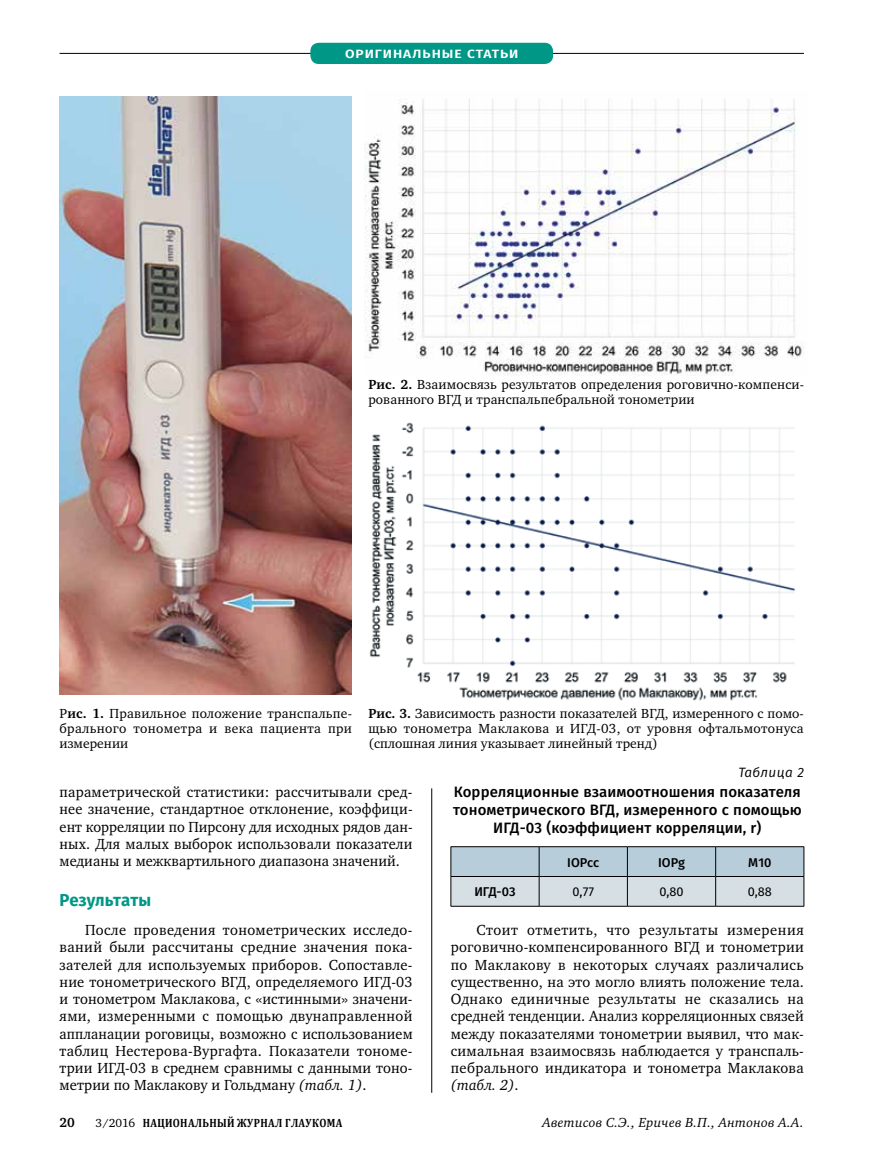
<style>
.page{position:relative;width:872px;height:1170px;background:#fff}
.page>*{position:absolute;margin:0;border:0;box-sizing:border-box;transform-origin:0 0}
.t1{font:700 17.25px "Fira Sans";color:#009787}
.t2{font:15px/17.2px "Charter C";letter-spacing:.01em;color:#000;text-align:justify}
.t3{font:500 15px/18px "Fira Sans";letter-spacing:.005em;color:#000;text-align:center}
.t4{font:13.5px/15px "Charter C";letter-spacing:.01em;color:#000;text-align:justify}
.t5{font:italic 13.5px "Charter C";letter-spacing:.02em;color:#000}
.t6{font:italic 13.5px "Fira Sans";letter-spacing:.025em;color:#000}
.t7{font:700 13.5px "Charter C";color:#000}
.t8{font:500 12.75px "Fira Sans";color:#000}
.t9{font:12.75px "Fira Sans";color:#000}
.t10{font:700 12px "Cambria";letter-spacing:.03em;color:#000;scale:.85 1}
.t11{font:600 12px "Fira Sans";letter-spacing:.07em;color:#fff;scale:1.15 1}
.s1{font-weight:700}
.s2{font-style:italic}
.s3{font-family:"Charter C";font-weight:400}
</style>
<div class="page">
<hr style="left:60px;top:53px;width:744px;height:1px;background:#000">
<div style="left:310px;top:43px;width:243px;height:21px;background:#009787;border-radius:9px"></div>
<img style="left:60px;top:96px;width:292px;height:598px">
<img style="left:364px;top:99px;width:440px;height:276px">
<img style="left:369px;top:422px;width:426px;height:279px">
<svg style="left:451px;top:847px;width:352px;height:58px;background:#c4d4dc"></svg>
<hr style="left:450px;top:846px;width:89px;height:1px;background:#000">
<hr style="left:450px;top:846px;width:1px;height:30px;background:#000">
<hr style="left:539px;top:846px;width:88px;height:1px;background:#000">
<hr style="left:539px;top:846px;width:1px;height:30px;background:#000">
<hr style="left:627px;top:846px;width:88px;height:1px;background:#000">
<hr style="left:627px;top:846px;width:1px;height:30px;background:#000">
<hr style="left:715px;top:846px;width:89px;height:1px;background:#000">
<hr style="left:715px;top:846px;width:1px;height:30px;background:#000">
<hr style="left:803px;top:846px;width:1px;height:30px;background:#000">
<hr style="left:450px;top:876px;width:89px;height:1px;background:#000">
<hr style="left:450px;top:876px;width:1px;height:30px;background:#000">
<hr style="left:539px;top:876px;width:88px;height:1px;background:#000">
<hr style="left:539px;top:876px;width:1px;height:30px;background:#000">
<hr style="left:627px;top:876px;width:88px;height:1px;background:#000">
<hr style="left:627px;top:876px;width:1px;height:30px;background:#000">
<hr style="left:715px;top:876px;width:89px;height:1px;background:#000">
<hr style="left:715px;top:876px;width:1px;height:30px;background:#000">
<hr style="left:803px;top:876px;width:1px;height:30px;background:#000">
<hr style="left:450px;top:905px;width:89px;height:1px;background:#000">
<hr style="left:539px;top:905px;width:88px;height:1px;background:#000">
<hr style="left:627px;top:905px;width:88px;height:1px;background:#000">
<hr style="left:715px;top:905px;width:89px;height:1px;background:#000">
<hr style="left:431px;top:788px;width:1px;height:304px;background:#000">
<p class="t11" style="left:345px;top:44px;width:152px">ОРИГИНАЛЬНЫЕ СТАТЬИ</p>
<p class="t4" style="left:368px;top:377px;width:437px"><span class="s1">Рис. 2.</span> Взаимосвязь результатов определения роговично-компенси&shy;рованного ВГД и транспальпебральной тонометрии</p>
<p class="t4" style="left:60px;top:705px;width:294px">Р<span class="s1">ис. 1.</span> Правильное положение транспальпе&shy;брального тонометра и века пациента при измерении</p>
<p class="t4" style="left:368px;top:705px;width:437px"><span class="s1">Рис. 3.</span> Зависимость разности показателей ВГД, измеренного с помо&shy;щью тонометра Маклакова и ИГД-03, от уровня офтальмотонуса (сплошная линия указывает линейный тренд)</p>
<p class="t6" style="left:738px;top:762px;width:67px">Таблица 2</p>
<p class="t3" style="left:453px;top:781px;width:350px">Корреляционные взаимоотношения показателя тонометрического ВГД, измеренного с помощью<br>ИГД-03 (коэффициент корреляции, r)</p>
<p class="t2" style="left:60px;top:783px;width:354px">параметрической статистики: рассчитывали сред&shy;нее значение, стандартное отклонение, коэффици&shy;ент корреляции по Пирсону для исходных рядов дан&shy;ных. Для малых выборок использовали показатели медианы и межквартильного диапазона значений.</p>
<p class="t1" style="left:60px;top:884px;width:93px">Результаты</p>
<p class="t2" style="left:60px;top:921px;width:355px;text-indent:26px">После проведения тонометрических исследо&shy;ваний были рассчитаны средние значения пока&shy;зателей для используемых приборов. Сопоставле&shy;ние тонометрического ВГД, определяемого ИГД-03 и тонометром Маклакова, с «истинными» значени&shy;ями, измеренными с помощью двунаправленной аппланации роговицы, возможно с использованием таблиц Нестерова-Вургафта. Показатели тономе&shy;трии ИГД-03 в среднем сравнимы с данными тоно&shy;метрии по Маклакову и Гольдману <span class="s2">(табл. 1)</span>.</p>
<p class="t2" style="left:451px;top:921px;width:354px;text-indent:26px">Стоит отметить, что результаты измерения роговично-компенсированного ВГД и тонометрии по Маклакову в некоторых случаях различались существенно, на это могло влиять положение тела.<br>Однако единичные результаты не сказались на средней тенденции. Анализ корреляционных связей между показателями тонометрии выявил, что мак&shy;симальная взаимосвязь наблюдается у транспаль&shy;пебрального индикатора и тонометра Маклакова <span class="s2">(табл. 2)</span>.</p>
<p class="t8" style="left:567px;top:851px;width:33px">IOPcc</p>
<p class="t8" style="left:658px;top:851px;width:28px">IOPg</p>
<p class="t8" style="left:748px;top:851px;width:25px">M10</p>
<p class="t8" style="left:474px;top:881px;width:43px">ИГД-03</p>
<p class="t9" style="left:572px;top:882px;width:23px">0,77</p>
<p class="t9" style="left:659px;top:882px;width:26px">0,80</p>
<p class="t9" style="left:747px;top:882px;width:26px">0,88</p>
<p class="t7" style="left:60px;top:1115px;width:17px">20</p>
<p class="t10" style="left:95px;top:1115px;width:292px"><span class="s3">3/2016</span> НАЦИОНАЛЬНЫЙ ЖУРНАЛ ГЛАУКОМА</p>
<p class="t5" style="left:542px;top:1115px;width:263px">Аветисов С.Э., Еричев В.П., Антонов А.А.</p>
</div>
